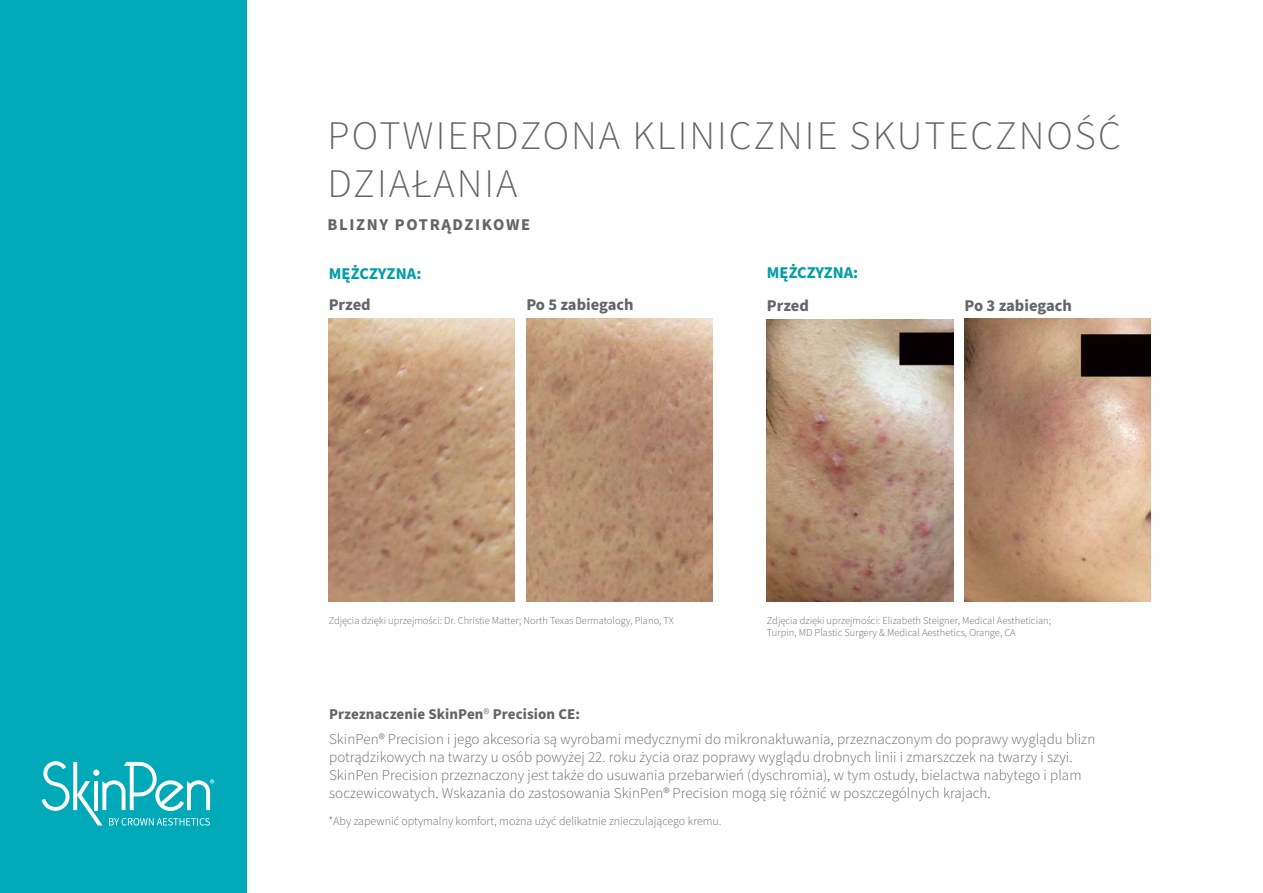
<style>
.page{position:relative;width:1263px;height:893px;background:#fff}
.page>*{position:absolute;margin:0;border:0;box-sizing:border-box;transform-origin:0 0}
.t1{font:300 40.5px/48px "Source Sans Pro";letter-spacing:.05em;color:#636569}
.t2{font:700 16.5px "Source Sans Pro";color:#636569}
.t3{font:700 16.5px "Source Sans Pro";color:#009ea8}
.t4{font:700 16.5px "Source Sans Pro";letter-spacing:.1em;color:#636569}
.t5{font:300 15px/18px "Source Sans Pro";letter-spacing:.005em;color:#636569}
.t6{font:300 12px "Source Sans Pro";color:#636569}
.t7{font:300 10.5px/12.6px "Source Sans Pro";color:#636569}
.s1{font-weight:700}
</style>
<div class="page">
<img style="left:329px;top:319px;width:186px;height:283px">
<img style="left:526px;top:319px;width:186px;height:283px">
<img style="left:767px;top:319px;width:186px;height:283px">
<img style="left:964px;top:318px;width:187px;height:284px">
<div style="left:0;top:0;width:247px;height:893px;background:#00a9b7"></div>
<svg style="left:42px;top:761px;width:172px;height:65px"></svg>
<h1 class="t1" style="left:328px;top:113px;width:795px">POTWIERDZONA KLINICZNIE SKUTECZNOŚĆ<br>DZIAŁANIA</h1>
<p class="t4" style="left:328px;top:214px;width:204px">BLIZNY POTRĄDZIKOWE</p>
<p class="t3" style="left:329px;top:262px;width:94px">MĘŻCZYZNA:</p>
<p class="t2" style="left:767px;top:294px;width:44px">Przed</p>
<p class="t2" style="left:964px;top:294px;width:109px">Po 3 zabiegach</p>
<p class="t3" style="left:767px;top:262px;width:93px">MĘŻCZYZNA:</p>
<p class="t2" style="left:329px;top:293px;width:44px">Przed</p>
<p class="t2" style="left:526px;top:293px;width:109px">Po 5 zabiegach</p>
<p class="t7" style="left:329px;top:614px;width:347px">Zdjęcia dzięki uprzejmości: Dr. Christie Matter; North Texas Dermatology, Plano, TX</p>
<p class="t7" style="left:767px;top:614px;width:286px">Zdjęcia dzięki uprzejmości: Elizabeth Steigner, Medical Aesthetician;<br>Turpin, MD Plastic Surgery &amp; Medical Aesthetics, Orange, CA</p>
<p class="t5" style="left:329px;top:702px;width:768px;line-height:24.8px"><span class="s1">Przeznaczenie SkinPen</span>® <span class="s1">Precision CE:<br></span>SkinPen® Precision i jego akcesoria są wyrobami medycznymi do mikronakłuwania, przeznaczonym do poprawy wyglądu blizn</p>
<p class="t5" style="left:329px;top:748px;width:754px">potrądzikowych na twarzy u osób powyżej 22. roku życia oraz poprawy wyglądu drobnych linii i zmarszczek na twarzy i szyi.<br>SkinPen Precision przeznaczony jest także do usuwania przebarwień (dyschromia), w tym ostudy, bielactwa nabytego i plam soczewicowatych. Wskazania do zastosowania SkinPen® Precision mogą się różnić w poszczególnych krajach.</p>
<p class="t6" style="left:329px;top:813px;width:394px">*Aby zapewnić optymalny komfort, można użyć delikatnie znieczulającego kremu.</p>
</div>
